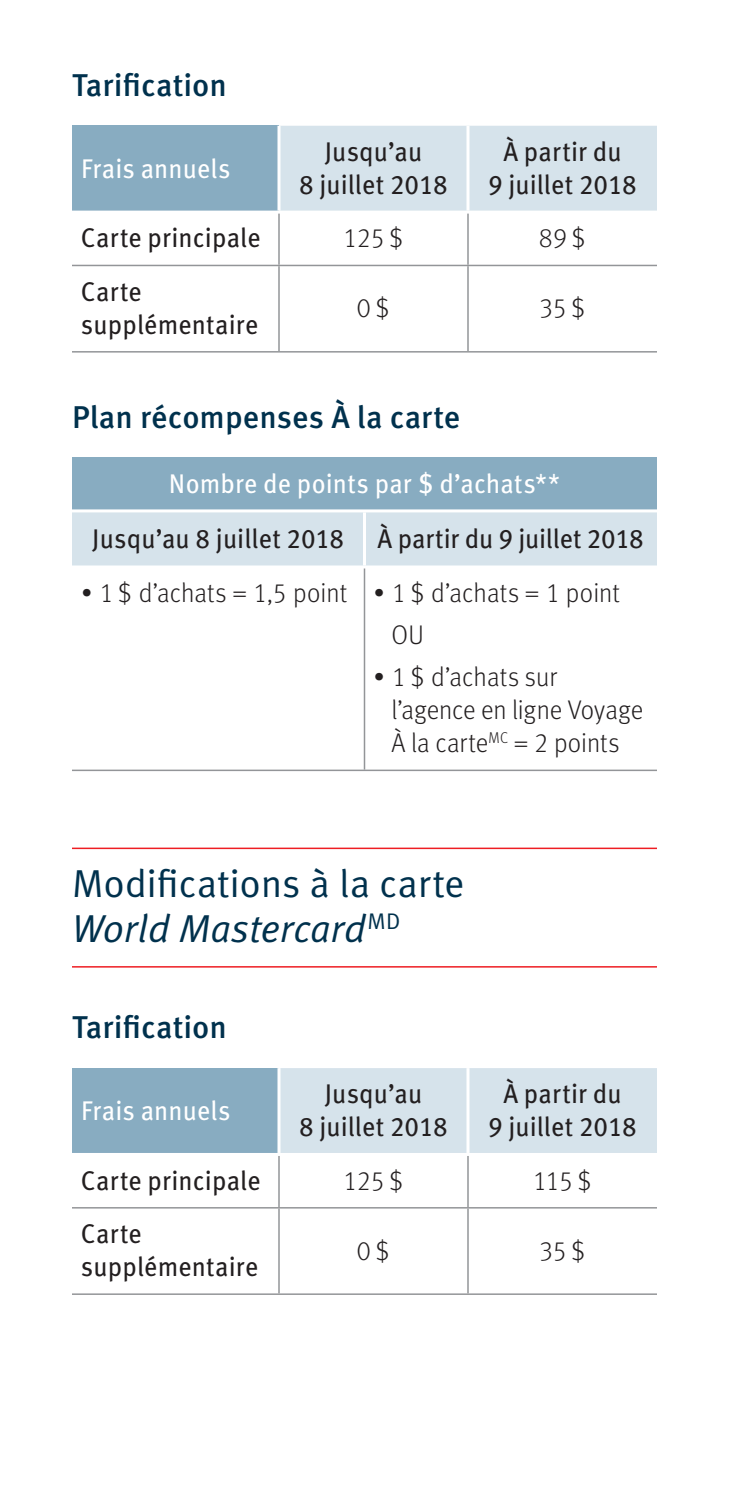
<style>
.page{position:relative;width:729px;height:1512px;background:#fff}
.page>*{position:absolute;margin:0;border:0;box-sizing:border-box;transform-origin:0 0}
.t1{font:39px "Meta OT Norm";letter-spacing:-.005em;color:#00314d}
.t2{font:39px "Meta OT Norm Ita";letter-spacing:-.01em;color:#00314d}
.t3{font:500 31.5px "Meta OT";color:#00314d}
.t4{font:27px/33px "Meta OT";letter-spacing:.005em;color:#231f20;text-align:center;scale:.95 1}
.t5{font:300 27px/33px "Meta OT";color:#231f20}
.t6{font:27px "Meta OT";letter-spacing:.005em;color:#fff;scale:.95 1}
.t7{font:300 27px "Meta OT";color:#231f20;scale:.95 1}
</style>
<div class="page">
<hr style="left:72px;top:848px;width:585px;height:1px;background:#ee1d23">
<hr style="left:72px;top:966px;width:585px;height:2px;background:#ee1d23">
<div style="left:72px;top:126px;width:207px;height:86px;background:#88acc1"></div>
<div style="left:280px;top:126px;width:377px;height:85px;background:#d6e3eb"></div>
<svg style="left:72px;top:264px;width:585px;height:3px"></svg>
<hr style="left:72px;top:211px;width:585px;height:3px;background:#fff">
<hr style="left:467px;top:214px;width:2px;height:51px;background:#939598">
<hr style="left:72px;top:265px;width:585px;height:1px;background:#939598">
<hr style="left:467px;top:266px;width:2px;height:85px;background:#939598">
<hr style="left:72px;top:351px;width:585px;height:2px;background:#939598">
<hr style="left:278px;top:126px;width:2px;height:85px;background:#fff">
<svg style="left:466px;top:126px;width:4px;height:85px"></svg>
<hr style="left:278px;top:214px;width:2px;height:51px;background:#939598">
<hr style="left:278px;top:266px;width:2px;height:85px;background:#939598">
<div style="left:72px;top:458px;width:585px;height:53px;background:#88acc1"></div>
<div style="left:72px;top:512px;width:585px;height:54px;background:#d6e3eb"></div>
<svg style="left:72px;top:568px;width:585px;height:202px"></svg>
<hr style="left:363px;top:512px;width:3px;height:54px;background:#fff">
<hr style="left:364px;top:568px;width:1px;height:202px;background:#939598">
<hr style="left:72px;top:770px;width:585px;height:1px;background:#939598">
<hr style="left:72px;top:509px;width:585px;height:3px;background:#fff">
<div style="left:72px;top:1068px;width:207px;height:86px;background:#88acc1"></div>
<div style="left:280px;top:1068px;width:377px;height:85px;background:#d6e3eb"></div>
<hr style="left:72px;top:1153px;width:585px;height:3px;background:#fff">
<hr style="left:467px;top:1156px;width:2px;height:51px;background:#939598">
<hr style="left:72px;top:1207px;width:585px;height:2px;background:#939598">
<hr style="left:467px;top:1209px;width:2px;height:84px;background:#939598">
<hr style="left:72px;top:1293px;width:585px;height:2px;background:#939598">
<hr style="left:278px;top:1068px;width:2px;height:85px;background:#fff">
<svg style="left:466px;top:1068px;width:4px;height:85px"></svg>
<hr style="left:278px;top:1156px;width:2px;height:51px;background:#939598">
<hr style="left:278px;top:1209px;width:2px;height:84px;background:#939598">
<p class="t3" style="left:72px;top:73px;width:157px">Tarification</p>
<p class="t6" style="left:81px;top:158px;width:159px">Frais annuels</p>
<p class="t4" style="left:299px;top:137px;width:158px">Jusqu’au<br>8 juillet 2018</p>
<p class="t4" style="left:488px;top:137px;width:158px">À partir du<br>9 juillet 2018</p>
<p class="t4" style="left:81px;top:224px;width:191px">Carte principale</p>
<p class="t7" style="left:343px;top:228px;width:66px">125 $</p>
<p class="t7" style="left:538px;top:228px;width:52px">89 $</p>
<p class="t4" style="left:81px;top:277px;width:188px;text-align:left">Carte supplémentaire</p>
<p class="t7" style="left:357px;top:298px;width:37px">0 $</p>
<p class="t7" style="left:539px;top:298px;width:51px">35 $</p>
<p class="t3" style="left:72px;top:405px;width:390px">Plan récompenses À la carte</p>
<p class="t6" style="left:169px;top:474px;width:413px">Nombre de points par $ d’achats**</p>
<p class="t4" style="left:92px;top:524px;width:582px">Jusqu’au 8 juillet 2018 À partir du 9 juillet 2018</p>
<p class="t5" style="left:392px;top:574px;width:230px;line-height:42px;text-indent:-311px">• 1 $ d’achats = 1,5 point • 1 $ d’achats = 1 point<br>OU</p>
<p class="t5" style="left:392px;top:663px;width:253px;text-indent:-18px">• 1 $ d’achats sur l’agence en ligne Voyage<br>À la carte<sup>MC</sup> = 2 points</p>
<h1 class="t1" style="left:72px;top:869px;width:394px">Modifications à la carte</h1>
<h1 class="t2" style="left:72px;top:914px;width:330px">World Mastercard<sup>MD</sup></h1>
<p class="t3" style="left:72px;top:1015px;width:157px">Tarification</p>
<p class="t6" style="left:81px;top:1101px;width:159px">Frais annuels</p>
<p class="t4" style="left:299px;top:1080px;width:158px">Jusqu’au<br>8 juillet 2018</p>
<p class="t4" style="left:488px;top:1080px;width:158px">À partir du<br>9 juillet 2018</p>
<p class="t4" style="left:81px;top:1166px;width:191px">Carte principale</p>
<p class="t7" style="left:343px;top:1170px;width:66px">125 $</p>
<p class="t7" style="left:532px;top:1170px;width:65px">115 $</p>
<p class="t4" style="left:81px;top:1219px;width:188px;text-align:left">Carte supplémentaire</p>
<p class="t7" style="left:357px;top:1240px;width:37px">0 $</p>
<p class="t7" style="left:539px;top:1240px;width:51px">35 $</p>
</div>
